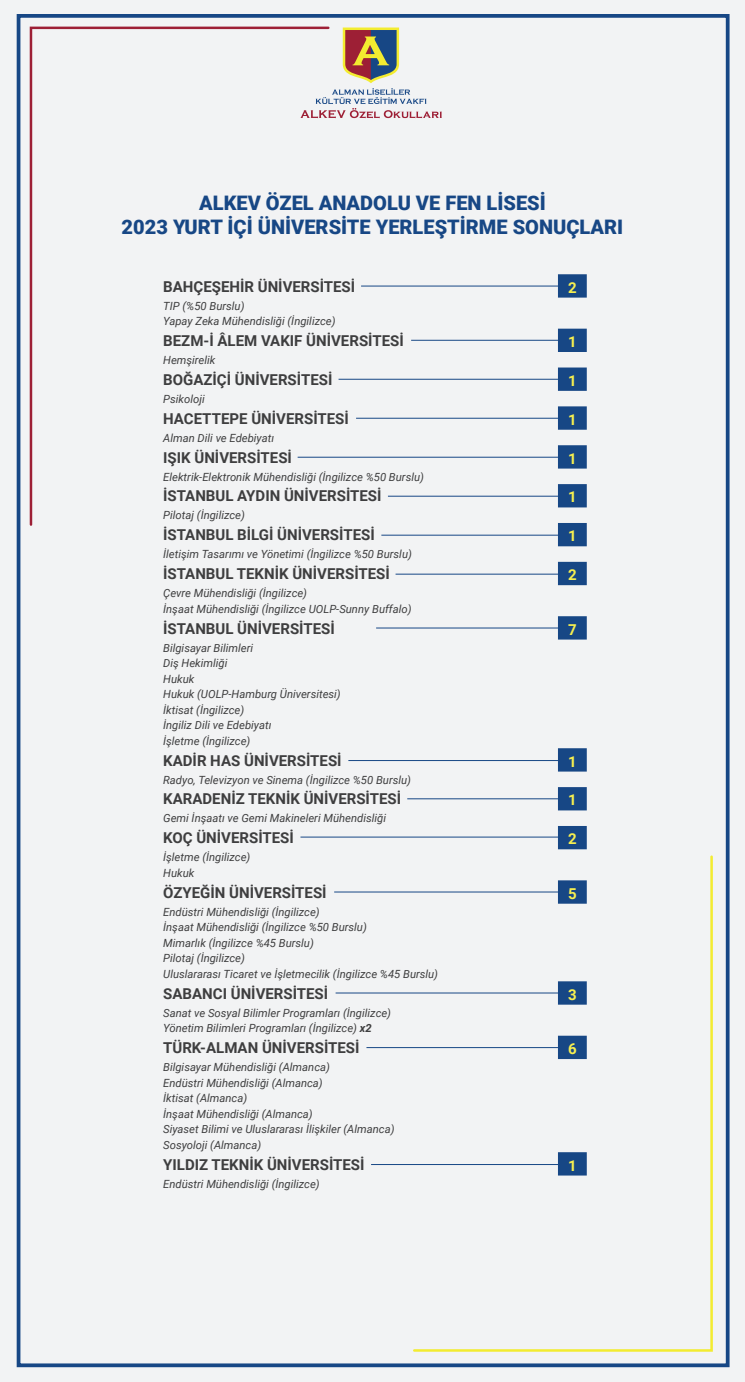
<style>
.page{position:relative;width:745px;height:1382px;background:#fff}
.page>*{position:absolute;margin:0;border:0;box-sizing:border-box;transform-origin:0 0}
.t1{font:900 20px "Roboto";color:#174785}
.t2{font:700 15px "Roboto";color:#3e3e3f}
.t3{font:700 15px "Roboto";color:#f6ef50}
.t4{font:italic 11.25px "Roboto";color:#3e3e3f}
.s1{font-weight:700}
</style>
<div class="page">
<div style="left:0;top:0;width:744px;height:1382px;background:#f2f3f4"></div>
<div style="left:17px;top:14px;width:712px;height:1353px;border:4px solid #174785"></div>
<svg style="left:29px;top:26px;width:301px;height:500px"></svg>
<svg style="left:411px;top:855px;width:302px;height:497px"></svg>
<svg style="left:300px;top:28px;width:141px;height:90px"></svg>
<svg style="left:557px;top:274px;width:29px;height:901px"></svg>
<hr style="left:361px;top:286px;width:199px;height:1px;background:#174785">
<hr style="left:411px;top:340px;width:149px;height:1px;background:#174785">
<hr style="left:338px;top:379px;width:222px;height:1px;background:#174785">
<hr style="left:356px;top:418px;width:204px;height:1px;background:#174785">
<hr style="left:297px;top:457px;width:263px;height:1px;background:#174785">
<hr style="left:387px;top:496px;width:173px;height:1px;background:#174785">
<hr style="left:381px;top:535px;width:179px;height:1px;background:#174785">
<hr style="left:395px;top:574px;width:165px;height:1px;background:#174785">
<hr style="left:376px;top:627px;width:184px;height:1px;background:#174785">
<hr style="left:348px;top:760px;width:212px;height:1px;background:#174785">
<hr style="left:407px;top:798px;width:153px;height:1px;background:#174785">
<hr style="left:300px;top:837px;width:260px;height:1px;background:#174785">
<hr style="left:334px;top:891px;width:226px;height:1px;background:#174785">
<hr style="left:335px;top:992px;width:225px;height:1px;background:#174785">
<hr style="left:366px;top:1047px;width:194px;height:1px;background:#174785">
<hr style="left:371px;top:1164px;width:189px;height:1px;background:#174785">
<p class="t1" style="left:199px;top:189px;width:348px">ALKEV ÖZEL ANADOLU VE FEN LİSESİ</p>
<p class="t1" style="left:122px;top:213px;width:503px">2023 YURT İÇİ ÜNİVERSİTE YERLEŞTİRME SONUÇLARI</p>
<p class="t2" style="left:163px;top:276px;width:193px">BAHÇEŞEHİR ÜNİVERSİTESİ</p>
<p class="t3" style="left:567px;top:277px;width:10px">2</p>
<p class="t4" style="left:163px;top:298px;width:83px">TIP (%50 Burslu)</p>
<p class="t4" style="left:163px;top:313px;width:174px">Yapay Zeka Mühendisliği (İngilizce)</p>
<p class="t2" style="left:163px;top:330px;width:242px">BEZM-İ ÂLEM VAKIF ÜNİVERSİTESİ</p>
<p class="t3" style="left:567px;top:331px;width:10px">1</p>
<p class="t4" style="left:163px;top:352px;width:54px">Hemşirelik</p>
<p class="t2" style="left:163px;top:369px;width:170px">BOĞAZİÇİ ÜNİVERSİTESİ</p>
<p class="t3" style="left:567px;top:370px;width:10px">1</p>
<p class="t4" style="left:163px;top:391px;width:43px">Psikoloji</p>
<p class="t2" style="left:163px;top:408px;width:187px">HACETTEPE ÜNİVERSİTESİ</p>
<p class="t3" style="left:567px;top:409px;width:10px">1</p>
<p class="t4" style="left:163px;top:430px;width:112px">Alman Dili ve Edebiyatı</p>
<p class="t2" style="left:163px;top:447px;width:130px">IŞIK ÜNİVERSİTESİ</p>
<p class="t3" style="left:567px;top:448px;width:10px">1</p>
<p class="t4" style="left:163px;top:469px;width:262px">Elektrik-Elektronik Mühendisliği (İngilizce %50 Burslu)</p>
<p class="t2" style="left:163px;top:486px;width:220px">İSTANBUL AYDIN ÜNİVERSİTESİ</p>
<p class="t3" style="left:567px;top:487px;width:10px">1</p>
<p class="t4" style="left:163px;top:508px;width:83px">Pilotaj (İngilizce)</p>
<p class="t2" style="left:163px;top:524px;width:213px">İSTANBUL BİLGİ ÜNİVERSİTESİ</p>
<p class="t3" style="left:567px;top:525px;width:10px">1</p>
<p class="t4" style="left:163px;top:546px;width:250px">İletişim Tasarımı ve Yönetimi (İngilizce %50 Burslu)</p>
<p class="t2" style="left:163px;top:563px;width:228px">İSTANBUL TEKNİK ÜNİVERSİTESİ</p>
<p class="t3" style="left:567px;top:564px;width:10px">2</p>
<p class="t4" style="left:163px;top:585px;width:145px">Çevre Mühendisliği (İngilizce)</p>
<p class="t4" style="left:163px;top:601px;width:250px">İnşaat Mühendisliği (İngilizce UOLP-Sunny Buffalo)</p>
<p class="t2" style="left:163px;top:618px;width:173px">İSTANBUL ÜNİVERSİTESİ</p>
<p class="t3" style="left:567px;top:619px;width:10px">7</p>
<p class="t4" style="left:163px;top:640px;width:91px">Bilgisayar Bilimleri</p>
<p class="t4" style="left:163px;top:655px;width:66px">Diş Hekimliği</p>
<p class="t4" style="left:163px;top:671px;width:33px">Hukuk</p>
<p class="t4" style="left:163px;top:686px;width:179px">Hukuk (UOLP-Hamburg Üniversitesi)</p>
<p class="t4" style="left:163px;top:702px;width:82px">İktisat (İngilizce)</p>
<p class="t4" style="left:163px;top:717px;width:110px">İngiliz Dili ve Edebiyatı</p>
<p class="t4" style="left:163px;top:733px;width:89px">İşletme (İngilizce)</p>
<p class="t2" style="left:163px;top:750px;width:180px">KADİR HAS ÜNİVERSİTESİ</p>
<p class="t3" style="left:567px;top:751px;width:10px">1</p>
<p class="t4" style="left:163px;top:772px;width:249px">Radyo, Televizyon ve Sinema (İngilizce %50 Burslu)</p>
<p class="t2" style="left:163px;top:789px;width:239px">KARADENİZ TEKNİK ÜNİVERSİTESİ</p>
<p class="t3" style="left:567px;top:790px;width:10px">1</p>
<p class="t4" style="left:163px;top:810px;width:224px">Gemi İnşaatı ve Gemi Makineleri Mühendisliği</p>
<p class="t2" style="left:163px;top:827px;width:132px">KOÇ ÜNİVERSİTESİ</p>
<p class="t3" style="left:567px;top:828px;width:10px">2</p>
<p class="t4" style="left:163px;top:849px;width:89px">İşletme (İngilizce)</p>
<p class="t4" style="left:163px;top:865px;width:33px">Hukuk</p>
<p class="t2" style="left:163px;top:882px;width:165px">ÖZYEĞİN ÜNİVERSİTESİ</p>
<p class="t3" style="left:567px;top:883px;width:10px">5</p>
<p class="t4" style="left:163px;top:904px;width:158px">Endüstri Mühendisliği (İngilizce)</p>
<p class="t4" style="left:163px;top:919px;width:205px">İnşaat Mühendisliği (İngilizce %50 Burslu)</p>
<p class="t4" style="left:163px;top:935px;width:152px">Mimarlık (İngilizce %45 Burslu)</p>
<p class="t4" style="left:163px;top:950px;width:83px">Pilotaj (İngilizce)</p>
<p class="t4" style="left:163px;top:966px;width:276px">Uluslararası Ticaret ve İşletmecilik (İngilizce %45 Burslu)</p>
<p class="t2" style="left:163px;top:983px;width:166px">SABANCI ÜNİVERSİTESİ</p>
<p class="t3" style="left:567px;top:984px;width:10px">3</p>
<p class="t4" style="left:163px;top:1005px;width:229px">Sanat ve Sosyal Bilimler Programları (İngilizce)</p>
<p class="t4" style="left:163px;top:1020px;width:210px">Yönetim Bilimleri Programları (İngilizce) <span class="s1">x2</span></p>
<p class="t2" style="left:163px;top:1037px;width:198px">TÜRK-ALMAN ÜNİVERSİTESİ</p>
<p class="t3" style="left:567px;top:1038px;width:10px">6</p>
<p class="t4" style="left:163px;top:1059px;width:168px">Bilgisayar Mühendisliği (Almanca)</p>
<p class="t4" style="left:163px;top:1075px;width:161px">Endüstri Mühendisliği (Almanca)</p>
<p class="t4" style="left:163px;top:1090px;width:85px">İktisat (Almanca)</p>
<p class="t4" style="left:163px;top:1106px;width:151px">İnşaat Mühendisliği (Almanca)</p>
<p class="t4" style="left:163px;top:1121px;width:233px">Siyaset Bilimi ve Uluslararası İlişkiler (Almanca)</p>
<p class="t4" style="left:163px;top:1137px;width:99px">Sosyoloji (Almanca)</p>
<p class="t2" style="left:163px;top:1154px;width:203px">YILDIZ TEKNİK ÜNİVERSİTESİ</p>
<p class="t3" style="left:567px;top:1155px;width:10px">1</p>
<p class="t4" style="left:163px;top:1176px;width:158px">Endüstri Mühendisliği (İngilizce)</p>
</div>
